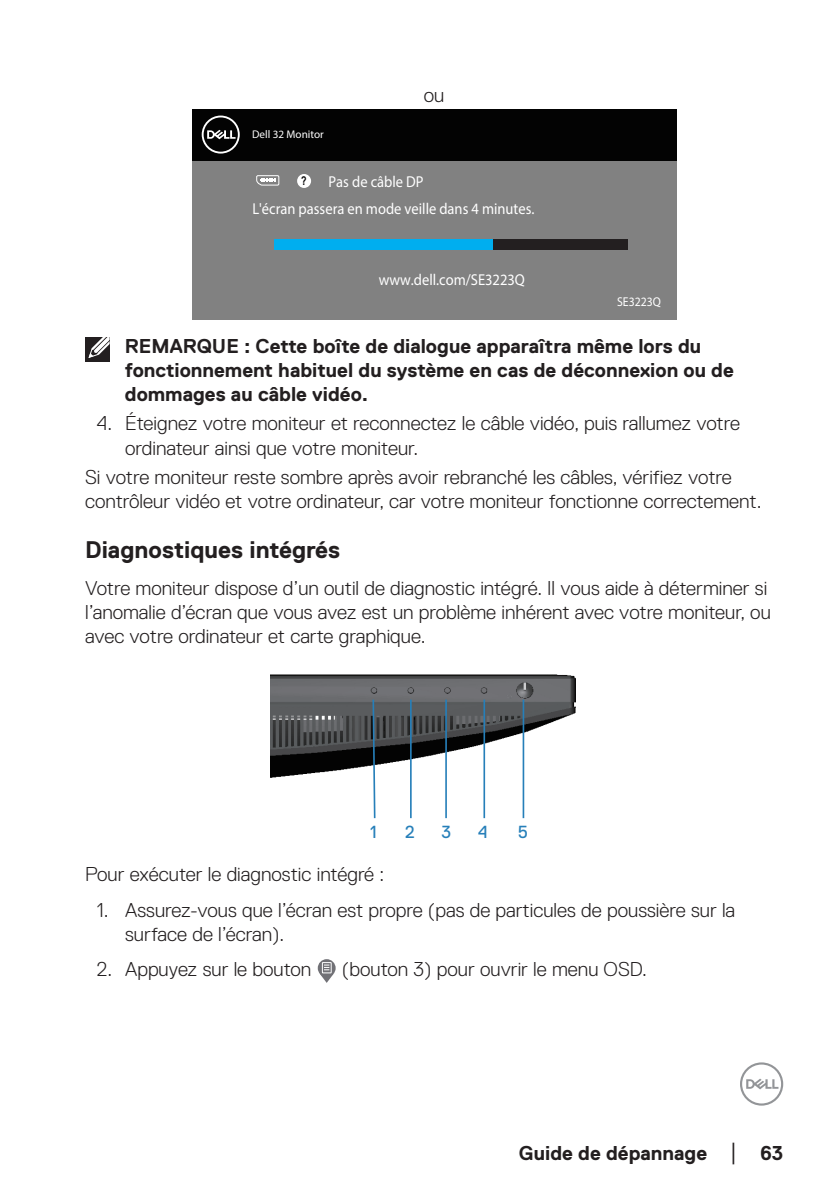
<style>
.page{position:relative;width:840px;height:1191px;background:#fff}
.page>*{position:absolute;margin:0;border:0;box-sizing:border-box;transform-origin:0 0}
.Head2{font:700 24px "Dell Replica";color:#231f20}
.text{font:300 20px/24px "Dell Replica";color:#231f20}
.text-2{font:700 20px/24px "Dell Replica";color:#231f20}
.Paragraph{font:300 20px "Dell Replica";color:#231f20}
.t1{font:17.4px "Dell Replica";color:#267fb9}
.t2{font:15.8px/27.2px "Dell Replica";color:#fff;scale:.92 1}
.t3{font:12.8px "Dell Replica";color:#fff;scale:.92 1}
.t4{font:700 12px "Arial";color:#030303;scale:.73 1}
.t5{font:700 11.2px "Dell Replica";color:#fff}
.s1{font-family:"Times New Roman";font-weight:400;font-size:18px}
</style>
<div class="page">
<svg style="left:740px;top:1062px;width:42px;height:43px"></svg>
<div style="left:191px;top:135px;width:485px;height:185px;background:#818181"></div>
<div style="left:192px;top:109px;width:484px;height:51px;background:#030303"></div>
<svg style="left:201px;top:116px;width:38px;height:38px"></svg>
<div style="left:274px;top:239px;width:353px;height:10px;background:#231f20"></div>
<div style="left:297px;top:174px;width:14px;height:14px;background:#fff;border-radius:50%"></div>
<svg style="left:256px;top:175px;width:23px;height:11px"></svg>
<div style="left:274px;top:239px;width:218px;height:10px;background:#00aeef"></div>
<div style="left:85px;top:337px;width:24px;height:24px;background:#231f20"></div>
<svg style="left:88px;top:337px;width:22px;height:22px"></svg>
<img style="left:270px;top:674px;width:305px;height:125px">
<hr style="left:410px;top:699px;width:1px;height:119px;background:#267fb9">
<hr style="left:445px;top:699px;width:1px;height:119px;background:#267fb9">
<hr style="left:483px;top:699px;width:2px;height:119px;background:#267fb9">
<svg style="left:371px;top:698px;width:5px;height:121px"></svg>
<hr style="left:522px;top:699px;width:2px;height:119px;background:#267fb9">
<svg style="left:317px;top:959px;width:18px;height:18px"></svg>
<svg style="left:320px;top:962px;width:13px;height:21px"></svg>
<p class="text" style="left:423px;top:83px;width:22px">ou</p>
<p class="t5" style="left:252px;top:127px;width:73px">Dell 32 Monitor</p>
<p class="t2" style="left:252px;top:168px;width:308px;text-indent:76px">Pas de câble DP<br>L'écran passera en mode veille dans 4 minutes.</p>
<p class="t4" style="left:301px;top:173px;width:9px">?</p>
<p class="t2" style="left:378px;top:265px;width:160px">www.dell.com/SE3223Q</p>
<p class="t3" style="left:616px;top:293px;width:49px">SE3223Q</p>
<p class="text-2" style="left:125px;top:334px;width:610px">REMARQUE : Cette boîte de dialogue apparaîtra même lors du fonctionnement habituel du système en cas de déconnexion ou de dommages au câble vidéo.</p>
<p class="text" style="left:125px;top:412px;width:616px;text-indent:-28px">4. Éteignez votre moniteur et reconnectez le câble vidéo, puis rallumez votre ordinateur ainsi que votre moniteur.</p>
<p class="text" style="left:85px;top:465px;width:677px">Si votre moniteur reste sombre après avoir rebranché les câbles, vérifiez votre contrôleur vidéo et votre ordinateur, car votre moniteur fonctionne correctement.</p>
<p class="Head2" style="left:85px;top:536px;width:256px">Diagnostiques intégrés</p>
<p class="text" style="left:85px;top:576px;width:686px">Votre moniteur dispose d’un outil de diagnostic intégré. Il vous aide à déterminer si l’anomalie d’écran que vous avez est un problème inhérent avec votre moniteur, ou avec votre ordinateur et carte graphique.</p>
<p class="t1" style="left:370px;top:822px;width:8px">1</p>
<p class="t1" style="left:405px;top:822px;width:11px">2</p>
<p class="t1" style="left:441px;top:822px;width:11px">3</p>
<p class="t1" style="left:478px;top:822px;width:11px">4</p>
<p class="t1" style="left:517px;top:822px;width:12px">5</p>
<p class="Paragraph" style="left:85px;top:863px;width:300px">Pour exécuter le diagnostic intégré :</p>
<p class="text" style="left:125px;top:897px;width:611px;text-indent:-28px">1. Assurez-vous que l’écran est propre (pas de particules de poussière sur la surface de l’écran).</p>
<p class="text" style="left:97px;top:957px;width:216px">2. Appuyez sur le bouton</p>
<p class="text" style="left:341px;top:957px;width:306px">(bouton 3) pour ouvrir le menu OSD.</p>
<p class="text-2" style="left:518px;top:1140px;width:265px">Guide de dépannage <span class="s1">│</span> 63</p>
</div>
